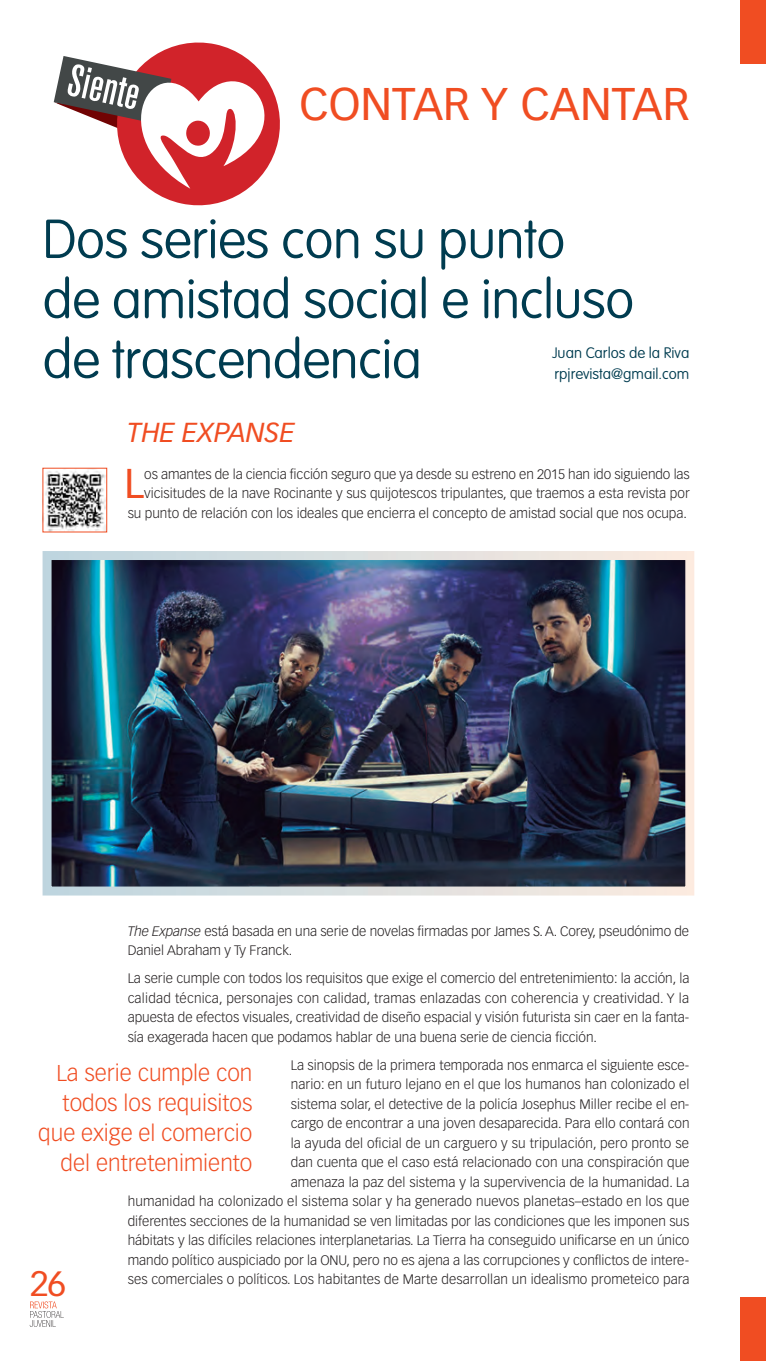
<style>
.page{position:relative;width:766px;height:1361px;background:#fff}
.page>*{position:absolute;margin:0;border:0;box-sizing:border-box;transform-origin:0 0}
.t1{font:100 54px/60px "VAG Rounded Std";letter-spacing:-.01em;color:#003c50}
.t2{font:45px "Vectora LT Std";color:#f04d22}
.t3{font:44.55px "Akzidenz Grotesk BQ Md Cnd Alt";color:#fff}
.t4{font:40.95px "Vectora LT Std";color:#f04d22}
.t5{font:34.65px "Vectora LT Std";color:#f04d22}
.t6{font:italic 27px "Vectora LT Std";color:#f04d22}
.t7{font:300 22.5px/30px "Vectora LT Std";color:#f04d22;text-align:right}
.t8{font:100 15px/21px "VAG Rounded Std";color:#003c50}
.t9{font:300 13.5px/19.5px "Vectora LT Std";color:#231f20;text-align:right}
.s1{font-style:italic}
</style>
<div class="page">
<svg style="left:30px;top:1301px;width:34px;height:26px"></svg>
<div style="left:740px;top:1297px;width:25px;height:64px;background:#f04d22"></div>
<div style="left:740px;top:0;width:25px;height:64px;background:#f04d22"></div>
<img style="left:45px;top:471px;width:60px;height:59px">
<img style="left:53px;top:561px;width:631px;height:324px">
<div style="left:43px;top:551px;width:651px;height:344px;border:9px solid #fff"></div>
<svg style="left:53px;top:42px;width:227px;height:164px"></svg>
<h3 class="t3" style="left:74px;top:55px;width:74px;rotate:12deg">Siente</h3>
<h2 class="t2" style="left:299px;top:78px;width:391px">CONTAR Y CANTAR</h2>
<h1 class="t1" style="left:43px;top:211px;width:593px">Dos series con su punto de amistad social e incluso de trascendencia</h1>
<p class="t8" style="left:552px;top:342px;width:138px">Juan Carlos de la Riva rpjrevista@gmail.com</p>
<h3 class="t6" style="left:128px;top:417px;width:169px">THE EXPANSE</h3>
<h3 class="t4" style="left:125px;top:460px;width:21px">L</h3>
<p class="t9" style="left:128px;top:464px;width:563px">os amantes de la ciencia ficción seguro que ya desde su estreno en 2015 han ido siguiendo las vicisitudes de la nave Rocinante y sus quijotescos tripulantes, que traemos a esta revista por su punto de relación con los ideales que encierra el concepto de amistad social que nos ocupa.</p>
<p class="t9" style="left:128px;top:921px;width:563px;text-align:left"><span class="s1">The Expanse</span> está basada en una serie de novelas firmadas por James S. A. Corey, pseudónimo de<br>Daniel Abraham y Ty Franck.</p>
<p class="t9" style="left:128px;top:969px;width:563px;text-align:justify">La serie cumple con todos los requisitos que exige el comercio del entretenimiento: la acción, la calidad técnica, personajes con calidad, tramas enlazadas con coherencia y creatividad. Y la apuesta de efectos visuales, creatividad de diseño espacial y visión futurista sin caer en la fanta&shy;sía exagerada hacen que podamos hablar de una buena serie de ciencia ficción.</p>
<p class="t9" style="left:128px;top:1055px;width:563px">La sinopsis de la primera temporada nos enmarca el siguiente esce-<br>nario: en un futuro lejano en el que los humanos han colonizado el<br>sistema solar, el detective de la policía Josephus Miller recibe el en-<br>cargo de encontrar a una joven desaparecida. Para ello contará con<br>la ayuda del oficial de un carguero y su tripulación, pero pronto se<br>dan cuenta que el caso está relacionado con una conspiración que<br>amenaza la paz del sistema y la supervivencia de la humanidad. La<br>humanidad ha colonizado el sistema solar y ha generado nuevos planetas–estado en los que diferentes secciones de la humanidad se ven limitadas por las condiciones que les imponen sus hábitats y las difíciles relaciones interplanetarias. La Tierra ha conseguido unificarse en un único mando político auspiciado por la ONU, pero no es ajena a las corrupciones y conflictos de intere&shy;ses comerciales o políticos. Los habitantes de Marte desarrollan un idealismo prometeico para</p>
<h3 class="t7" style="left:38px;top:1058px;width:216px">La serie cumple con todos los requisitos que exige el comercio del entretenimiento</h3>
<h3 class="t5" style="left:30px;top:1263px;width:38px">26</h3>
</div>
